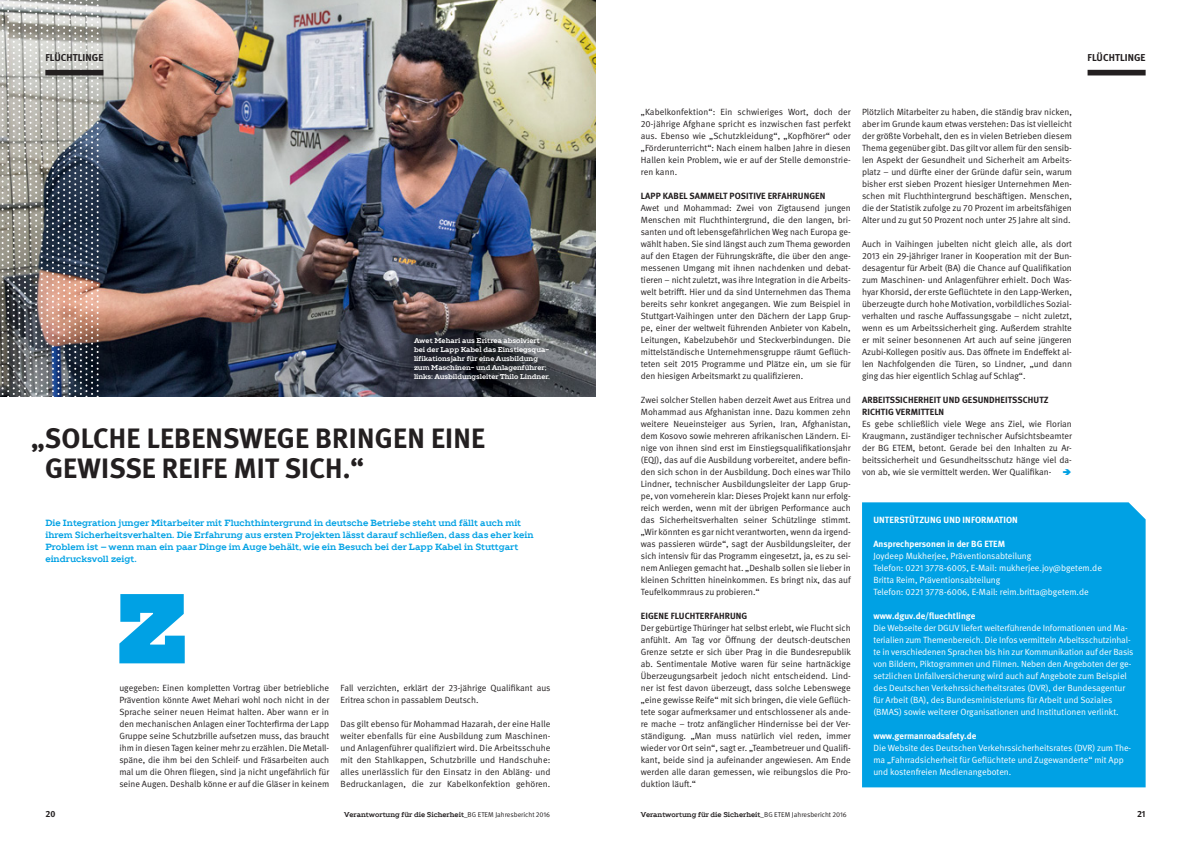
<style>
.page{position:relative;width:1191px;height:842px;background:#fff}
.page>*{position:absolute;margin:0;border:0;box-sizing:border-box;transform-origin:0 0}
.t1{font:900 99px "TT Slabs";color:#00a1e4}
.t2{font:700 28px/30px "DGUV Meta";letter-spacing:.01em;color:#231f20}
.t3{font:700 10px "DGUV Meta";letter-spacing:.01em;color:#231f20}
.t4{font:9px/12px "DGUV Meta";color:#231f20;text-align:justify}
.t5{font:9px/12px "DGUV Meta";letter-spacing:-.005em;color:#fff}
.t6{font:700 9px/12px "TT Slabs";color:#00a1e4}
.t7{font:700 9px/12px "DGUV Meta";letter-spacing:.01em;color:#231f20}
.t8{font:700 9px "DGUV Meta";color:#fff}
.t9{font:700 7px/9px "TT Slabs";color:#fff}
.t10{font:700 7px "TT Slabs";color:#231f20}
.s1{font-family:"DGUV Meta";font-weight:400}
</style>
<div class="page">
<div style="left:862px;top:502px;width:283px;height:285px;background:#00a1e4"></div>
<img style="left:0;top:0;width:595px;height:396px">
<img style="left:2px;top:0;width:97px;height:397px">
<div style="left:1087px;top:70px;width:58px;height:5px;background:#231f20"></div>
<div style="left:45px;top:70px;width:58px;height:5px;background:#231f20"></div>
<p class="t3" style="left:45px;top:52px;width:59px">FLÜCHTLINGE</p>
<p class="t3" style="left:1087px;top:52px;width:59px">FLÜCHTLINGE</p>
<p class="t9" style="left:414px;top:336px;width:138px">Awet Mehari aus Eritrea absolviert bei der Lapp Kabel das Einstiegsqua&shy;lifikationsjahr für eine Ausbildung zum Maschinen- und Anlagenführer; links: Ausbildungsleiter Thilo Lindner.</p>
<h2 class="t2" style="left:45px;top:424px;width:441px;text-indent:-14px">„SOLCHE LEBENSWEGE BRINGEN EINE<br>GEWISSE REIFE MIT SICH.“</h2>
<p class="t6" style="left:45px;top:517px;width:490px">Die Integration junger Mitarbeiter mit Fluchthintergrund in deutsche Betriebe steht und fällt auch mit ihrem Sicherheitsverhalten. Die Erfahrung aus ersten Projekten lässt darauf schließen, dass das eher kein Problem ist – wenn man ein paar Dinge im Auge behält, wie ein Besuch bei der Lapp Kabel in Stuttgart eindrucksvoll zeigt.</p>
<h1 class="t1" style="left:115px;top:558px;width:75px">Z</h1>
<p class="t4" style="left:119px;top:682px;width:211px">ugegeben: Einen kompletten Vortrag über betriebliche Prävention könnte Awet Mehari wohl noch nicht in der Sprache seiner neuen Heimat halten. Aber wann er in den mechanischen Anlagen einer Tochterfirma der Lapp Gruppe seine Schutzbrille aufsetzen muss, das braucht ihm in diesen Tagen keiner mehr zu erzählen. Die Metall&shy;späne, die ihm bei den Schleif- und Fräsarbeiten auch mal um die Ohren fliegen, sind ja nicht ungefährlich für seine Augen. Deshalb könne er auf die Gläser in keinem</p>
<p class="t4" style="left:340px;top:682px;width:211px">Fall verzichten, erklärt der 23-jährige Qualifikant aus<br>Eritrea schon in passablem Deutsch.</p>
<p class="t4" style="left:340px;top:718px;width:211px">Das gilt ebenso für Mohammad Hazarah, der eine Halle weiter ebenfalls für eine Ausbildung zum Maschinen&shy;und Anlagenführer qualifiziert wird. Die Arbeitsschuhe mit den Stahlkappen, Schutzbrille und Handschuhe: alles unerlässlich für den Einsatz in den Abläng- und Bedruckanlagen, die zur Kabelkonfektion gehören.</p>
<p class="t4" style="left:641px;top:106px;width:211px">„Kabelkonfektion“: Ein schwieriges Wort, doch der 20-jährige Afghane spricht es inzwischen fast perfekt aus. Ebenso wie „Schutzkleidung“, „Kopfhörer“ oder „Förderunterricht“: Nach einem halben Jahre in diesen Hallen kein Problem, wie er auf der Stelle demonstrie&shy;ren kann.</p>
<p class="t7" style="left:641px;top:190px;width:186px">LAPP KABEL SAMMELT POSITIVE ERFAHRUNGEN</p>
<p class="t4" style="left:641px;top:202px;width:211px">Awet und Mohammad: Zwei von Zigtausend jungen Menschen mit Fluchthintergrund, die den langen, bri&shy;santen und oft lebensgefährlichen Weg nach Europa ge&shy;wählt haben. Sie sind längst auch zum Thema geworden auf den Etagen der Führungskräfte, die über den ange&shy;messenen Umgang mit ihnen nachdenken und debat&shy;tieren – nicht zuletzt, was ihre Integration in die Arbeits&shy;welt betrifft. Hier und da sind Unternehmen das Thema bereits sehr konkret angegangen. Wie zum Beispiel in Stuttgart-Vaihingen unter den Dächern der Lapp Grup&shy;pe, einer der weltweit führenden Anbieter von Kabeln, Leitungen, Kabelzubehör und Steckverbindungen. Die mittelständische Unternehmensgruppe räumt Geflüch&shy;teten seit 2015 Programme und Plätze ein, um sie für den hiesigen Arbeitsmarkt zu qualifizieren.</p>
<p class="t4" style="left:641px;top:394px;width:211px">Zwei solcher Stellen haben derzeit Awet aus Eritrea und Mohammad aus Afghanistan inne. Dazu kommen zehn weitere Neueinsteiger aus Syrien, Iran, Afghanistan, dem Kosovo sowie mehreren afrikanischen Ländern. Ei&shy;nige von ihnen sind erst im Einstiegsqualifikationsjahr (EQJ), das auf die Ausbildung vorbereitet, andere befin&shy;den sich schon in der Ausbildung. Doch eines war Thilo Lindner, technischer Ausbildungsleiter der Lapp Grup&shy;pe, von vorneherein klar: Dieses Projekt kann nur erfolg&shy;reich werden, wenn mit der übrigen Performance auch das Sicherheitsverhalten seiner Schützlinge stimmt. „Wir könnten es gar nicht verantworten, wenn da irgend&shy;was passieren würde“, sagt der Ausbildungsleiter, der sich intensiv für das Programm eingesetzt, ja, es zu sei&shy;nem Anliegen gemacht hat. „Deshalb sollen sie lieber in kleinen Schritten hineinkommen. Es bringt nix, das auf Teufelkommraus zu probieren.“</p>
<p class="t7" style="left:641px;top:610px;width:108px">EIGENE FLUCHTERFAHRUNG</p>
<p class="t4" style="left:641px;top:622px;width:212px">Der gebürtige Thüringer hat selbst erlebt, wie Flucht sich anfühlt. Am Tag vor Öffnung der deutsch-deutschen Grenze setzte er sich über Prag in die Bundesrepublik ab. Sentimentale Motive waren für seine hartnäckige Überzeugungsarbeit jedoch nicht entscheidend. Lind&shy;ner ist fest davon überzeugt, dass solche Lebenswege „eine gewisse Reife“ mit sich bringen, die viele Geflüch&shy;tete sogar aufmerksamer und entschlossener als ande&shy;re mache – trotz anfänglicher Hindernisse bei der Ver&shy;ständigung. „Man muss natürlich viel reden, immer wieder vor Ort sein“, sagt er. „Teambetreuer und Qualifi&shy;kant, beide sind ja aufeinander angewiesen. Am Ende werden alle daran gemessen, wie reibungslos die Pro&shy;duktion läuft.“</p>
<p class="t4" style="left:862px;top:106px;width:211px">Plötzlich Mitarbeiter zu haben, die ständig brav nicken, aber im Grunde kaum etwas verstehen: Das ist vielleicht der größte Vorbehalt, den es in vielen Betrieben diesem Thema gegenüber gibt. Das gilt vor allem für den sensib&shy;len Aspekt der Gesundheit und Sicherheit am Arbeits&shy;platz – und dürfte einer der Gründe dafür sein, warum bisher erst sieben Prozent hiesiger Unternehmen Men&shy;schen mit Fluchthintergrund beschäftigen. Menschen, die der Statistik zufolge zu 70 Prozent im arbeitsfähigen Alter und zu gut 50 Prozent noch unter 25 Jahre alt sind.</p>
<p class="t4" style="left:862px;top:238px;width:211px">Auch in Vaihingen jubelten nicht gleich alle, als dort 2013 ein 29-jähriger Iraner in Kooperation mit der Bun&shy;desagentur für Arbeit (BA) die Chance auf Qualifikation zum Maschinen- und Anlagenführer erhielt. Doch Was&shy;hyar Khorsid, der erste Geflüchtete in den Lapp-Werken, überzeugte durch hohe Motivation, vorbildliches Sozial&shy;verhalten und rasche Auffassungsgabe – nicht zuletzt, wenn es um Arbeitssicherheit ging. Außerdem strahlte er mit seiner besonnenen Art auch auf seine jüngeren Azubi-Kollegen positiv aus. Das öffnete im Endeffekt al&shy;len Nachfolgenden die Türen, so Lindner, „und dann ging das hier eigentlich Schlag auf Schlag“.</p>
<p class="t7" style="left:862px;top:394px;width:188px">ARBEITSSICHERHEIT UND GESUNDHEITSSCHUTZ<br>RICHTIG VERMITTELN</p>
<p class="t4" style="left:862px;top:418px;width:211px">Es gebe schließlich viele Wege ans Ziel, wie Florian Kraugmann, zuständiger technischer Aufsichtsbeamter der BG ETEM, betont. Gerade bei den Inhalten zu Ar&shy;beitssicherheit und Gesundheitsschutz hänge viel da&shy;von ab, wie sie vermittelt werden. Wer Qualifikan-</p>
<p class="t8" style="left:873px;top:515px;width:146px">UNTERSTÜTZUNG UND INFORMATION</p>
<p class="t8" style="left:873px;top:539px;width:133px">Ansprechpersonen in der BG ETEM</p>
<p class="t5" style="left:873px;top:550px;width:230px">Joydeep Mukherjee, Präventionsabteilung<br>Telefon: 0221 3778-6005, E-Mail: mukherjee.joy@bgetem.de Britta Reim, Präventionsabteilung<br>Telefon: 0221 3778-6006, E-Mail: reim.britta@bgetem.de</p>
<p class="t8" style="left:873px;top:611px;width:103px">www.dguv.de/fluechtlinge</p>
<p class="t5" style="left:873px;top:622px;width:262px">Die Webseite der DGUV liefert weiterführende Informationen und Ma&shy;terialien zum Themenbereich. Die Infos vermitteln Arbeitsschutzinhal&shy;te in verschiedenen Sprachen bis hin zur Kommunikation auf der Basis von Bildern, Piktogrammen und Filmen. Neben den Angeboten der ge&shy;setzlichen Unfallversicherung wird auch auf Angebote zum Beispiel des Deutschen Verkehrssicherheitsrates (DVR), der Bundesagentur für Arbeit (BA), des Bundesministeriums für Arbeit und Soziales (BMAS) sowie weiterer Organisationen und Institutionen verlinkt.</p>
<p class="t8" style="left:873px;top:731px;width:104px">www.germanroadsafety.de</p>
<p class="t5" style="left:873px;top:742px;width:259px">Die Website des Deutschen Verkehrssicherheitsrates (DVR) zum The&shy;ma „Fahrradsicherheit für Geflüchtete und Zugewanderte“ mit App und kostenfreien Medienangeboten.</p>
<p class="t7" style="left:45px;top:808px;width:12px">20</p>
<p class="t10" style="left:344px;top:810px;width:207px">Verantwortung für die Sicherheit<span class="s1">_BG ETEM Jahresbericht 2016</span></p>
<p class="t10" style="left:641px;top:810px;width:207px">Verantwortung für die Sicherheit<span class="s1">_BG ETEM Jahresbericht 2016</span></p>
<p class="t7" style="left:1137px;top:808px;width:10px">21</p>
</div>
